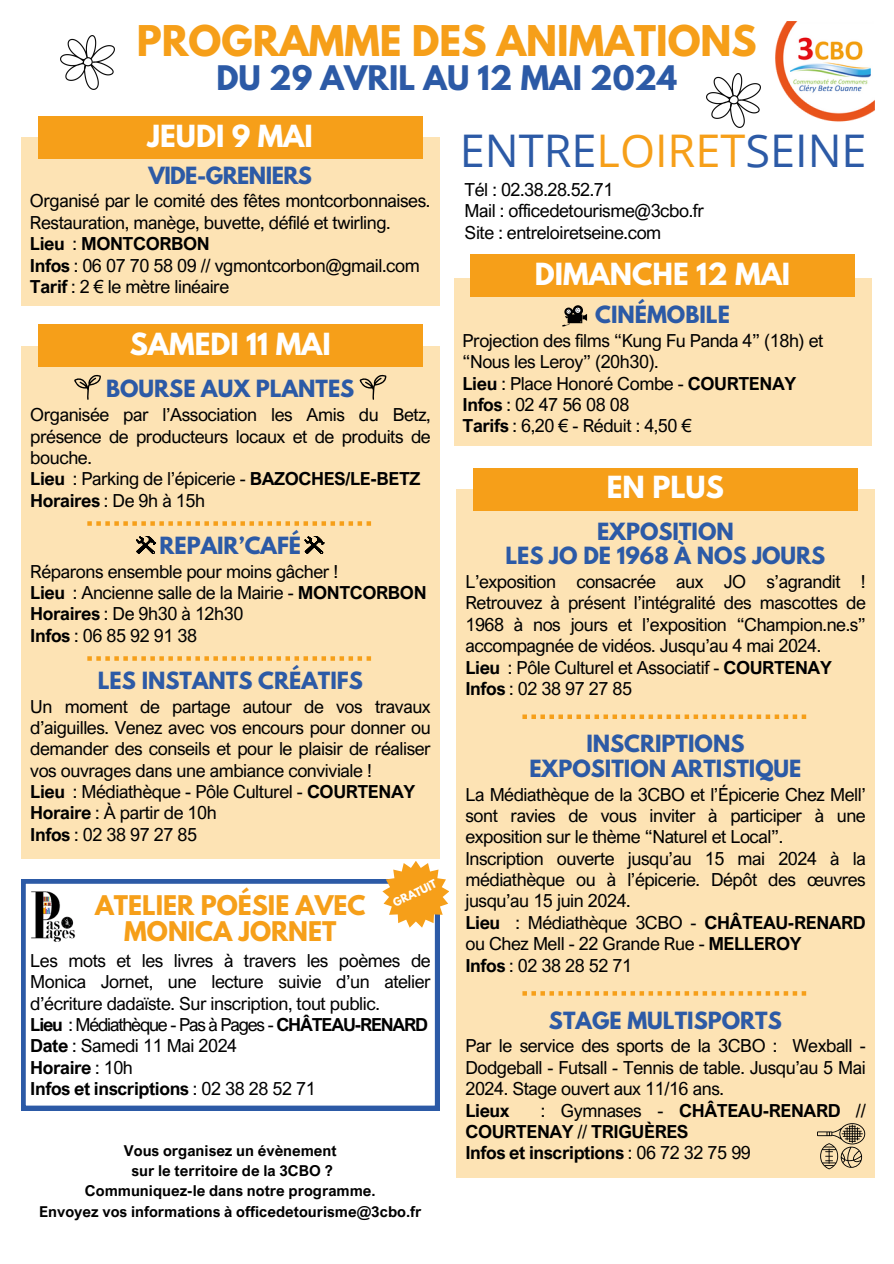
<style>
.page{position:relative;width:894px;height:1264px;background:#fff}
.page>*{position:absolute;margin:0;border:0;box-sizing:border-box;transform-origin:0 0}
.t1{font:45px "Open Sans";color:#2c5aa6}
.t2{font:700 37.5px "League Spartan";color:#f69f19}
.t3{font:700 30px "League Spartan";color:#2c5aa6}
.t4{font:700 27px "League Spartan";color:#fff}
.t5{font:700 24px/25.8px "League Spartan";color:#f69f19;text-align:center}
.t6{font:700 21px/24.8px "League Spartan";color:#2c5aa6;text-align:center}
.t7{font:700 21px "League Spartan";letter-spacing:-.025em;color:#2c5aa6}
.t8{font:18px/21.3px "Arial Nova";letter-spacing:-.025em;color:#000}
.t9{font:700 18px/21.3px "Arial Nova";letter-spacing:-.025em;color:#000}
.t10{font:700 15px/20.2px "Arial Nova";color:#000;text-align:center}
.t11{font:700 10.2px "League Spartan";color:#fff}
.s1{font-weight:700}
.s2{color:#f69f19}
.s3{font-weight:400}
</style>
<div class="page">
<img style="left:775px;top:21px;width:99px;height:101px">
<img style="left:60px;top:36px;width:54px;height:54px">
<img style="left:706px;top:74px;width:54px;height:54px">
<div style="left:21px;top:346px;width:418px;height:512px;background:#fde3b4"></div>
<div style="left:38px;top:325px;width:384px;height:42px;background:#f69f19"></div>
<svg style="left:21px;top:879px;width:418px;height:230px"></svg>
<svg style="left:87px;top:521px;width:284px;height:5px"></svg>
<img style="left:30px;top:888px;width:48px;height:56px">
<svg style="left:382px;top:861px;width:67px;height:66px"></svg>
<div style="left:453px;top:278px;width:418px;height:167px;background:#fde3b4"></div>
<div style="left:470px;top:254px;width:384px;height:43px;background:#f69f19"></div>
<svg style="left:87px;top:656px;width:284px;height:4px"></svg>
<div style="left:456px;top:489px;width:418px;height:689px;background:#fde3b4"></div>
<div style="left:473px;top:468px;width:384px;height:42px;background:#f69f19"></div>
<svg style="left:522px;top:714px;width:284px;height:5px"></svg>
<svg style="left:522px;top:991px;width:284px;height:4px"></svg>
<div style="left:21px;top:137px;width:418px;height:169px;background:#fde3b4"></div>
<div style="left:38px;top:116px;width:384px;height:43px;background:#f69f19"></div>
<svg style="left:136px;top:536px;width:20px;height:18px"></svg>
<svg style="left:304px;top:536px;width:20px;height:18px"></svg>
<svg style="left:74px;top:374px;width:27px;height:26px"></svg>
<svg style="left:359px;top:374px;width:27px;height:26px"></svg>
<svg style="left:817px;top:1123px;width:47px;height:46px"></svg>
<svg style="left:562px;top:305px;width:25px;height:21px"></svg>
<p class="t2" style="left:137px;top:23px;width:621px">PROGRAMME DES ANIMATIONS</p>
<p class="t3" style="left:216px;top:63px;width:462px">DU 29 AVRIL AU 12 MAI 2024</p>
<h5 class="t4" style="left:148px;top:122px;width:167px">JEUDI 9 MAI</h5>
<h5 class="t7" style="left:148px;top:165px;width:165px">VIDE-GRENIERS</h5>
<h5 class="t8" style="left:30px;top:190px;width:402px">Organisé par le comité des fêtes montcorbonnaises.<br>Restauration, manège, buvette, défilé et twirling.<br><span class="s1">Lieu</span> : <span class="s1">MONTCORBON<br>Infos</span> : 06 07 70 58 09 // vgmontcorbon@gmail.com <span class="s1">Tarif</span> : 2 € le mètre linéaire</h5>
<h3 class="t4" style="left:130px;top:331px;width:202px">SAMEDI 11 MAI</h3>
<h1 class="t6" style="left:106px;top:379px;width:250px">BOURSE AUX PLANTES</h1>
<h1 class="t8" style="left:30px;top:403px;width:402px">Organisée par l’Association les Amis du Betz, présence de producteurs locaux et de produits de bouche.<br><span class="s1">Lieu</span> : Parking de l’épicerie - <span class="s1">BAZOCHES/LE-BETZ Horaires</span> : De 9h à 15h</h1>
<h5 class="t6" style="left:159px;top:535px;width:143px">REPAIR’CAFÉ</h5>
<h5 class="t8" style="left:30px;top:560px;width:397px">Réparons ensemble pour moins gâcher !<br><span class="s1">Lieu</span> : Ancienne salle de la Mairie - <span class="s1">MONTCORBON<br>Horaires</span> : De 9h30 à 12h30<br><span class="s1">Infos</span> : 06 85 92 91 38</h5>
<p class="t6" style="left:98px;top:670px;width:266px">LES INSTANTS CRÉATIFS</p>
<p class="t8" style="left:30px;top:695px;width:402px">Un moment de partage autour de vos travaux d’aiguilles. Venez avec vos encours pour donner ou demander des conseils et pour le plaisir de réaliser vos ouvrages dans une ambiance conviviale !<br><span class="s1">Lieu</span> : Médiathèque - Pôle Culturel - <span class="s1">COURTENAY Horaire</span> : À partir de 10h<br><span class="s1">Infos</span> : 02 38 97 27 85</p>
<p class="t5" style="left:95px;top:895px;width:272px">ATELIER POÉSIE AVEC<br>MONICA JORNET</p>
<h5 class="t11" style="left:391px;top:898px;width:48px;rotate:-26deg">GRATUIT</h5>
<h5 class="t8" style="left:30px;top:949px;width:402px">Les mots et les livres à travers les poèmes de Monica Jornet, une lecture suivie d’un atelier d’écriture dadaïste. Sur inscription, tout public.<br><span class="s1">Lieu</span> : Médiathèque - Pas à Pages - <span class="s1">CHÂTEAU-RENARD Date</span> : Samedi 11 Mai 2024<br><span class="s1">Horaire</span> : 10h<br><span class="s1">Infos et inscriptions</span> : 02 38 28 52 71</h5>
<h5 class="t10" style="left:39px;top:1140px;width:384px">Vous organisez un évènement<br>sur le territoire de la 3CBO ?<br>Communiquez-le dans notre programme.<br>Envoyez vos informations à officedetourisme@3cbo.fr</h5>
<h5 class="t1" style="left:459px;top:118px;width:408px">ENTRE<span class="s2">LOIRET</span>SEINE</h5>
<h5 class="t8" style="left:464px;top:179px;width:241px">Tél : 02.38.28.52.71<br>Mail : officedetourisme@3cbo.fr<br>Site : entreloiretseine.com</h5>
<h3 class="t4" style="left:534px;top:260px;width:257px">DIMANCHE 12 MAI</h3>
<p class="t6" style="left:595px;top:305px;width:136px">CINÉMOBILE</p>
<p class="t8" style="left:462px;top:329px;width:362px">Projection des films “Kung Fu Panda 4” (18h) et “Nous les Leroy” (20h30).<br><span class="s1">Lieu</span> : Place Honoré Combe - <span class="s1">COURTENAY<br>Infos</span> : 02 47 56 08 08<br><span class="s1">Tarifs</span> : 6,20 € - Réduit : 4,50 €</p>
<p class="t4" style="left:606px;top:474px;width:118px">EN PLUS</p>
<p class="t6" style="left:505px;top:521px;width:321px">EXPOSITION<br>LES JO DE 1968 À NOS JOURS</p>
<p class="t8" style="left:465px;top:570px;width:402px">L’exposition consacrée aux JO s’agrandit !<br>Retrouvez à présent l’intégralité des mascottes de 1968 à nos jours et l’exposition “Champion.ne.s” accompagnée de vidéos. Jusqu’au 4 mai 2024.<br><span class="s1">Lieu</span> : Pôle Culturel et Associatif - <span class="s1">COURTENAY Infos</span> : 02 38 97 27 85</p>
<h5 class="t6" style="left:529px;top:734px;width:273px">INSCRIPTIONS<br>EXPOSITION ARTISTIQUE</h5>
<h5 class="t8" style="left:465px;top:783px;width:402px">La Médiathèque de la 3CBO et l’Épicerie Chez Mell’ sont ravies de vous inviter à participer à une exposition sur le thème “Naturel et Local”.<br>Inscription ouverte jusqu’au 15 mai 2024 à la médiathèque ou à l’épicerie. Dépôt des œuvres jusqu’au 15 juin 2024.<br><span class="s1">Lieu</span> : Médiathèque 3CBO - <span class="s1">CHÂTEAU-RENARD </span>ou Chez Mell - 22 Grande Rue - <span class="s1">MELLEROY<br>Infos</span> : 02 38 28 52 71</h5>
<h3 class="t6" style="left:548px;top:1010px;width:234px">STAGE MULTISPORTS</h3>
<h3 class="t8" style="left:465px;top:1034px;width:402px">Par le service des sports de la 3CBO : Wexball - Dodgeball - Futsall - Tennis de table. Jusqu’au 5 Mai 2024. Stage ouvert aux 11/16 ans.<br><span class="s1">Lieux</span></h3>
<h3 class="t9" style="left:465px;top:1099px;width:402px;text-indent:75px"><span class="s3">: Gymnases -</span> CHÂTEAU-RENARD <span class="s3">//<br></span>COURTENAY <span class="s3">//</span> TRIGUÈRES<br>Infos et inscriptions <span class="s3">: 06 72 32 75 99</span></h3>
</div>
